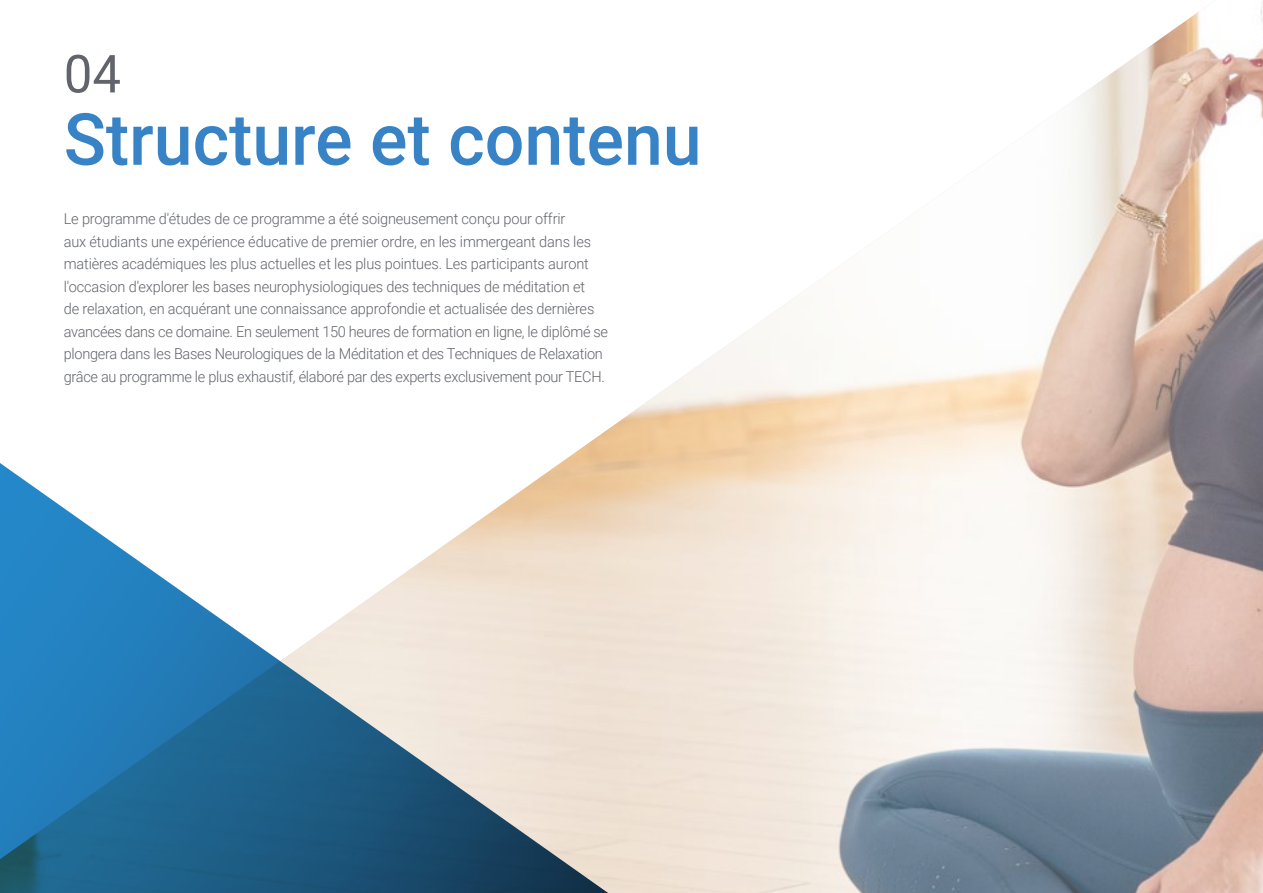
<style>
.page{position:relative;width:1263px;height:893px;background:#fff}
.page>*{position:absolute;margin:0;border:0;box-sizing:border-box;transform-origin:0 0}
.t1{font:500 72px "Roboto";color:#3783c5}
.t2{font:52.5px "Roboto";color:#61646a}
.t3{font:300 15px/22.5px "Roboto";letter-spacing:-.01em;color:#61646a}
</style>
<div class="page">
<img style="left:582px;top:1px;width:681px;height:892px">
<svg style="left:0;top:448px;width:640px;height:445px"></svg>
<h2 class="t2" style="left:64px;top:37px;width:59px">04</h2>
<h1 class="t1" style="left:64px;top:89px;width:639px">Structure et contenu</h1>
<p class="t3" style="left:64px;top:207px;width:546px">Le programme d'études de ce programme a été soigneusement conçu pour offrir<br>aux étudiants une expérience éducative de premier ordre, en les immergeant dans les matières académiques les plus actuelles et les plus pointues. Les participants auront l'occasion d'explorer les bases neurophysiologiques des techniques de méditation et<br>de relaxation, en acquérant une connaissance approfondie et actualisée des dernières avancées dans ce domaine. En seulement 150 heures de formation en ligne, le diplômé se plongera dans les Bases Neurologiques de la Méditation et des Techniques de Relaxation grâce au programme le plus exhaustif, élaboré par des experts exclusivement pour TECH.</p>
</div>
